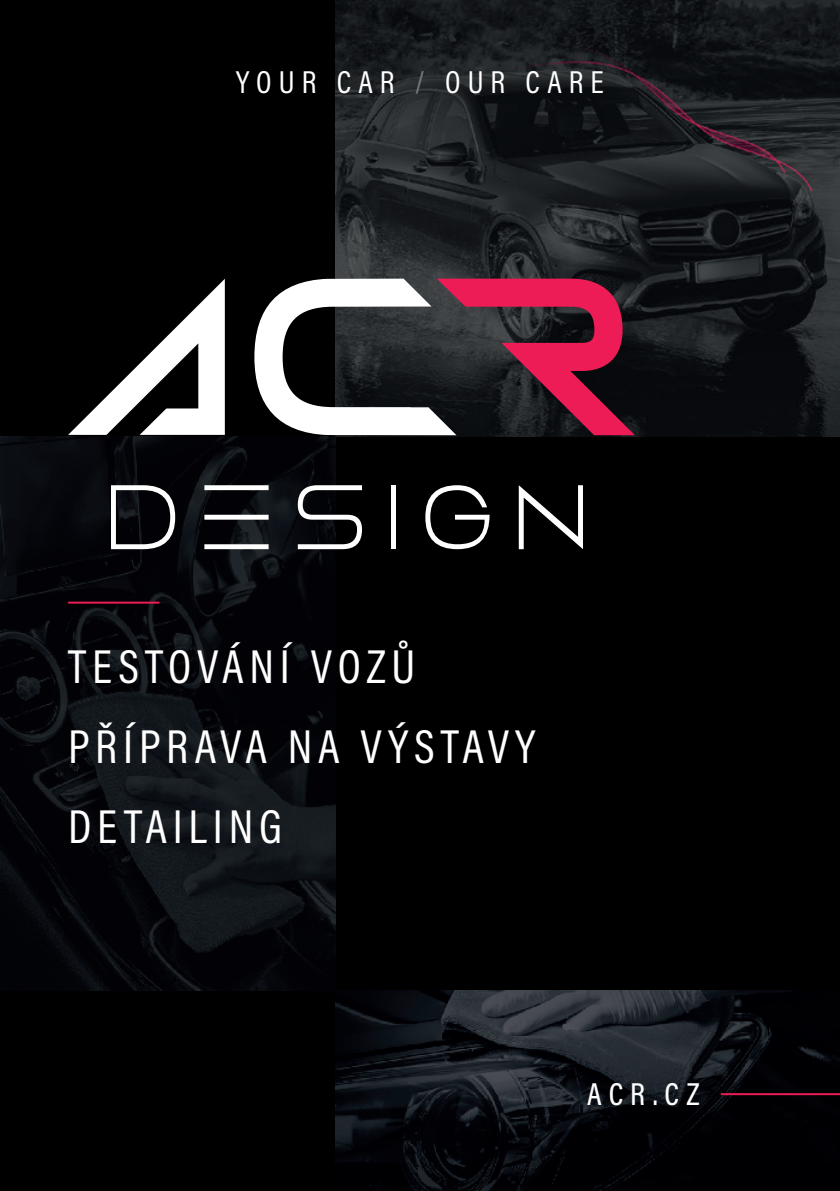
<style>
.page{position:relative;width:840px;height:1191px;background:#fff}
.page>*{position:absolute;margin:0;border:0;box-sizing:border-box;transform-origin:0 0}
.t1{font:48px/80px "Acumin Pro Cond";letter-spacing:.12em;color:#fff}
.t2{font:32px "Acumin Pro Cond";letter-spacing:.22em;color:#fff}
.t3{font:500 32px "Acumin Pro Cond";color:#fff}
.s1{color:#72787a}
</style>
<div class="page">
<div style="left:0;top:0;width:839px;height:1191px;background:#000001"></div>
<img style="left:336px;top:0;width:503px;height:437px">
<img style="left:336px;top:990px;width:503px;height:201px">
<img style="left:0;top:437px;width:336px;height:553px">
<svg style="left:68px;top:279px;width:157px;height:156px"></svg>
<svg style="left:254px;top:279px;width:380px;height:156px"></svg>
<svg style="left:111px;top:485px;width:64px;height:64px"></svg>
<div style="left:204px;top:485px;width:64px;height:5px;background:#fff"></div>
<hr style="left:204px;top:515px;width:64px;height:4px;background:#fff">
<div style="left:204px;top:544px;width:64px;height:5px;background:#fff"></div>
<svg style="left:297px;top:485px;width:65px;height:64px"></svg>
<div style="left:391px;top:485px;width:5px;height:64px;background:#fff"></div>
<svg style="left:425px;top:485px;width:64px;height:64px"></svg>
<svg style="left:518px;top:485px;width:64px;height:64px"></svg>
<hr style="left:68px;top:601px;width:91px;height:2px;background:#ed1b56">
<hr style="left:720px;top:1093px;width:119px;height:2px;background:#ed1b56">
<p class="t2" style="left:236px;top:62px;width:369px">YOUR CAR <span class="s1">/</span> OUR CARE</p>
<p class="t1" style="left:68px;top:625px;width:468px">TESTOVÁNÍ VOZŮ<br>PŘÍPRAVA NA VÝSTAVY<br>DETAILING</p>
<p class="t3" style="left:586px;top:1073px;width:114px">ACR.CZ</p>
</div>
